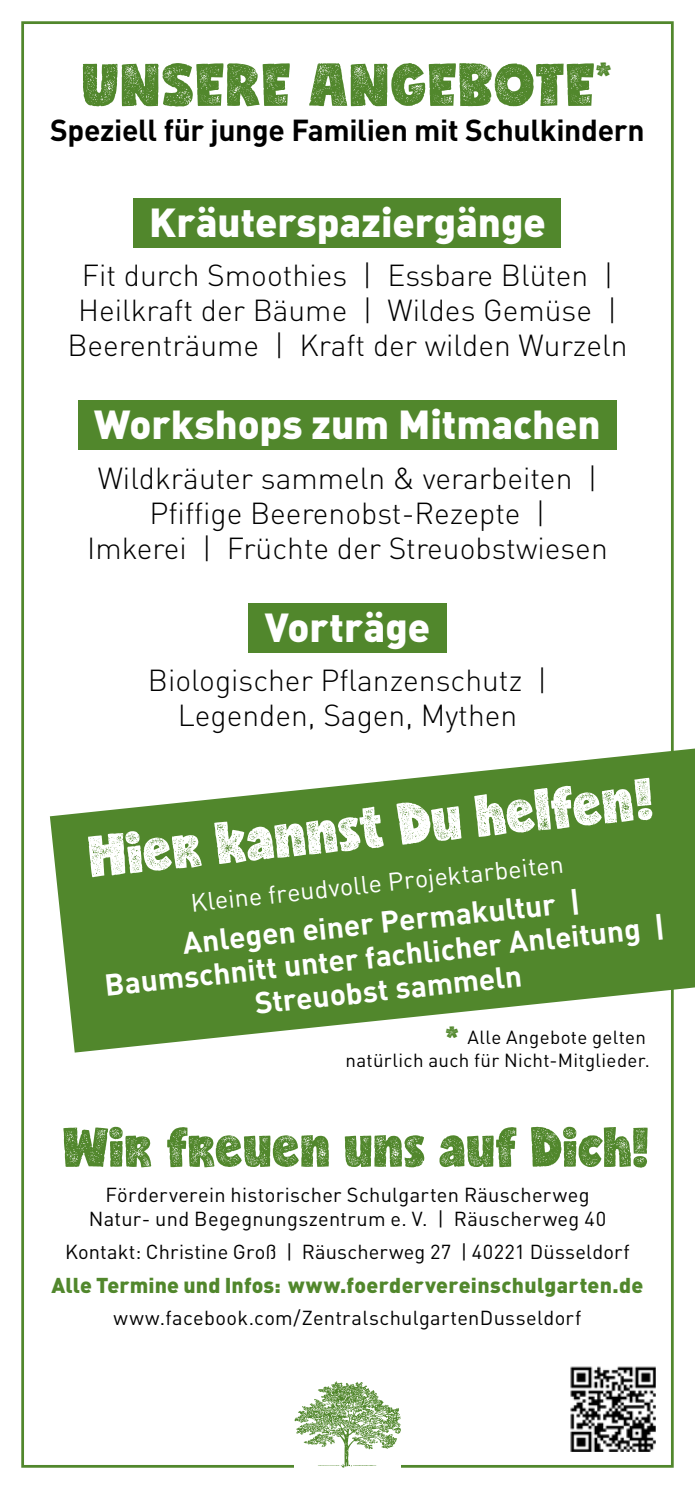
<style>
.page{position:relative;width:695px;height:1489px;background:#fff}
.page>*{position:absolute;margin:0;border:0;box-sizing:border-box;transform-origin:0 0}
.t1{font:56.25px "Candytexture";letter-spacing:.035em;color:#51872c}
.t2{font:55px "Candytexture";color:#fff}
.t3{font:52.5px "Candytexture";letter-spacing:.01em;color:#51872c}
.t4{font:40px "DIN Black Alternate";color:#fff}
.t5{font:300 30px/35px "DIN";color:#000;text-align:center}
.t6{font:700 30px/33.8px "DIN";color:#fff;text-align:center}
.t7{font:700 30px "DIN";letter-spacing:-.01em;color:#000}
.t8{font:25px "DIN";color:#fff}
.t9{font:900 21.25px "DIN";letter-spacing:.015em;color:#51872c}
.t10{font:20px/24px "DIN";letter-spacing:.015em;color:#000;text-align:center}
.t11{font:18.75px/22.5px "DIN";letter-spacing:.02em;color:#000;text-align:right}
.s1{font-family:"Candytexture";font-size:27.5px;color:#51872c}
</style>
<div class="page">
<svg style="left:294px;top:1381px;width:107px;height:86px"></svg>
<div style="left:248px;top:603px;width:198px;height:50px;background:#51872c"></div>
<div style="left:78px;top:400px;width:538px;height:50px;background:#51872c"></div>
<div style="left:134px;top:198px;width:427px;height:50px;background:#51872c"></div>
<svg style="left:50px;top:748px;width:644px;height:304px;fill:#51872c"></svg>
<img style="left:570px;top:1366px;width:86px;height:85px">
<h1 class="t1" style="left:83px;top:60px;width:530px">Unsere Angebote<sup>*</sup></h1>
<p class="t7" style="left:50px;top:111px;width:596px">Speziell für junge Familien mit Schulkindern</p>
<h3 class="t4" style="left:149px;top:195px;width:398px">Kräuterspaziergänge</h3>
<p class="t5" style="left:67px;top:257px;width:561px">Fit durch Smoothies | Essbare Blüten |<br>Heilkraft der Bäume | Wildes Gemüse |<br>Beerenträume | Kraft der wilden Wurzeln</p>
<h3 class="t4" style="left:94px;top:398px;width:507px">Workshops zum Mitmachen</h3>
<p class="t5" style="left:87px;top:460px;width:522px">Wildkräuter sammeln &amp; verarbeiten |<br>Pfiffige Beerenobst-Rezepte |<br>Imkerei | Früchte der Streuobstwiesen</p>
<h3 class="t4" style="left:265px;top:600px;width:167px">Vorträge</h3>
<p class="t5" style="left:148px;top:662px;width:400px">Biologischer Pflanzenschutz |<br>Legenden, Sagen, Mythen</p>
<h2 class="t2" style="left:87px;top:832px;width:567px;rotate:-6deg">Hier kannst Du helfen!</h2>
<p class="t8" style="left:189px;top:887px;width:376px;rotate:-6deg">Kleine freudvolle Projektarbeiten</p>
<p class="t6" style="left:99px;top:933px;width:564px;rotate:-6deg">Anlegen einer Permakultur |<br>Baumschnitt unter fachlicher Anleitung |<br>Streuobst sammeln</p>
<p class="t11" style="left:345px;top:1025px;width:306px"><span class="s1">*</span> Alle Angebote gelten<br>natürlich auch für Nicht-Mitglieder.</p>
<h3 class="t3" style="left:63px;top:1123px;width:587px">Wir freuen uns auf Dich!</h3>
<p class="t10" style="left:89px;top:1182px;width:519px">Förderverein historischer Schulgarten Räuscherweg<br>Natur- und Begegnungszentrum e. V. | Räuscherweg 40</p>
<p class="t10" style="left:65px;top:1238px;width:566px">Kontakt: Christine Groß | Räuscherweg 27 | 40221 Düsseldorf</p>
<p class="t9" style="left:51px;top:1270px;width:593px">Alle Termine und Infos: www.foerdervereinschulgarten.de</p>
<p class="t10" style="left:113px;top:1305px;width:469px">www.facebook.com/ZentralschulgartenDusseldorf</p>
</div>
